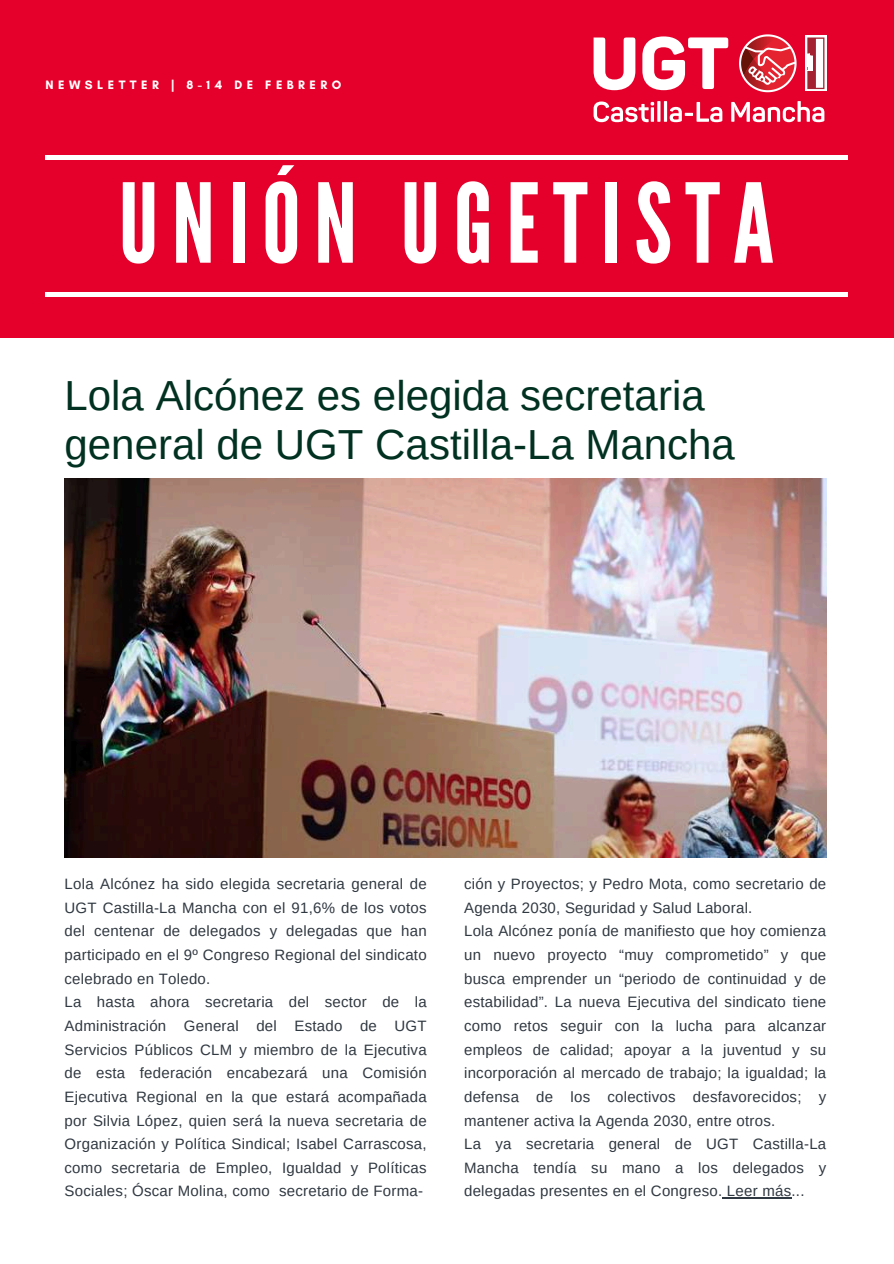
<style>
.page{position:relative;width:894px;height:1264px;background:#fff}
.page>*{position:absolute;margin:0;border:0;box-sizing:border-box;transform-origin:0 0}
.t1{font:109.5px "League Gothic";letter-spacing:.12em;color:#fff}
.t2{font:42px/49.5px "Arimo";color:#013120}
.t3{font:15px/23.7px "Arimo";letter-spacing:.015em;color:#303841}
.t4{font:700 12.45px "Glacial Indifference";letter-spacing:.36em;color:#fff}
</style>
<div class="page">
<div style="left:0;top:0;width:893px;height:338px;background:#e4002b"></div>
<div style="left:45px;top:292px;width:803px;height:5px;background:#fff"></div>
<hr style="left:45px;top:155px;width:803px;height:4px;background:#fff">
<svg style="left:805px;top:35px;width:21px;height:56px"></svg>
<svg style="left:593px;top:37px;width:42px;height:53px"></svg>
<svg style="left:642px;top:36px;width:86px;height:54px"></svg>
<svg style="left:739px;top:34px;width:57px;height:58px"></svg>
<svg style="left:593px;top:101px;width:129px;height:21px"></svg>
<svg style="left:731px;top:101px;width:93px;height:21px"></svg>
<svg style="left:807px;top:38px;width:17px;height:51px"></svg>
<img style="left:65px;top:478px;width:761px;height:379px">
<hr style="left:722px;top:1197px;width:69px;height:1px;background:#303841">
<p class="t4" style="left:46px;top:77px;width:297px">NEWSLETTER | 8-14 DE FEBRERO</p>
<h1 class="t1" style="left:118px;top:160px;width:657px">UNIÓN UGETISTA</h1>
<h2 class="t2" style="left:65px;top:370px;width:671px">Lola Alcónez es elegida secretaria general de UGT Castilla-La Mancha</h2>
<p class="t3" style="left:65px;top:872px;width:363px">Lola Alcónez ha sido elegida secretaria general de UGT Castilla-La Mancha con el 91,6% de los votos del centenar de delegados y delegadas que han participado en el 9º Congreso Regional del sindicato celebrado en Toledo.<br>La hasta ahora secretaria del sector de la Administración General del Estado de UGT Servicios Públicos CLM y miembro de la Ejecutiva de esta federación encabezará una Comisión Ejecutiva Regional en la que estará acompañada por Silvia López, quien será la nueva secretaria de Organización y Política Sindical; Isabel Carrascosa, como secretaria de Empleo, Igualdad y Políticas Sociales; Óscar Molina, como secretario de Forma-</p>
<p class="t3" style="left:464px;top:872px;width:363px">ción y Proyectos; y Pedro Mota, como secretario de Agenda 2030, Seguridad y Salud Laboral.<br>Lola Alcónez ponía de manifiesto que hoy comienza un nuevo proyecto “muy comprometido” y que busca emprender un “periodo de continuidad y de estabilidad”. La nueva Ejecutiva del sindicato tiene como retos seguir con la lucha para alcanzar empleos de calidad; apoyar a la juventud y su incorporación al mercado de trabajo; la igualdad; la defensa de los colectivos desfavorecidos; y mantener activa la Agenda 2030, entre otros.<br>La ya secretaria general de UGT Castilla-La Mancha tendía su mano a los delegados y delegadas presentes en el Congreso. Leer más...</p>
</div>
